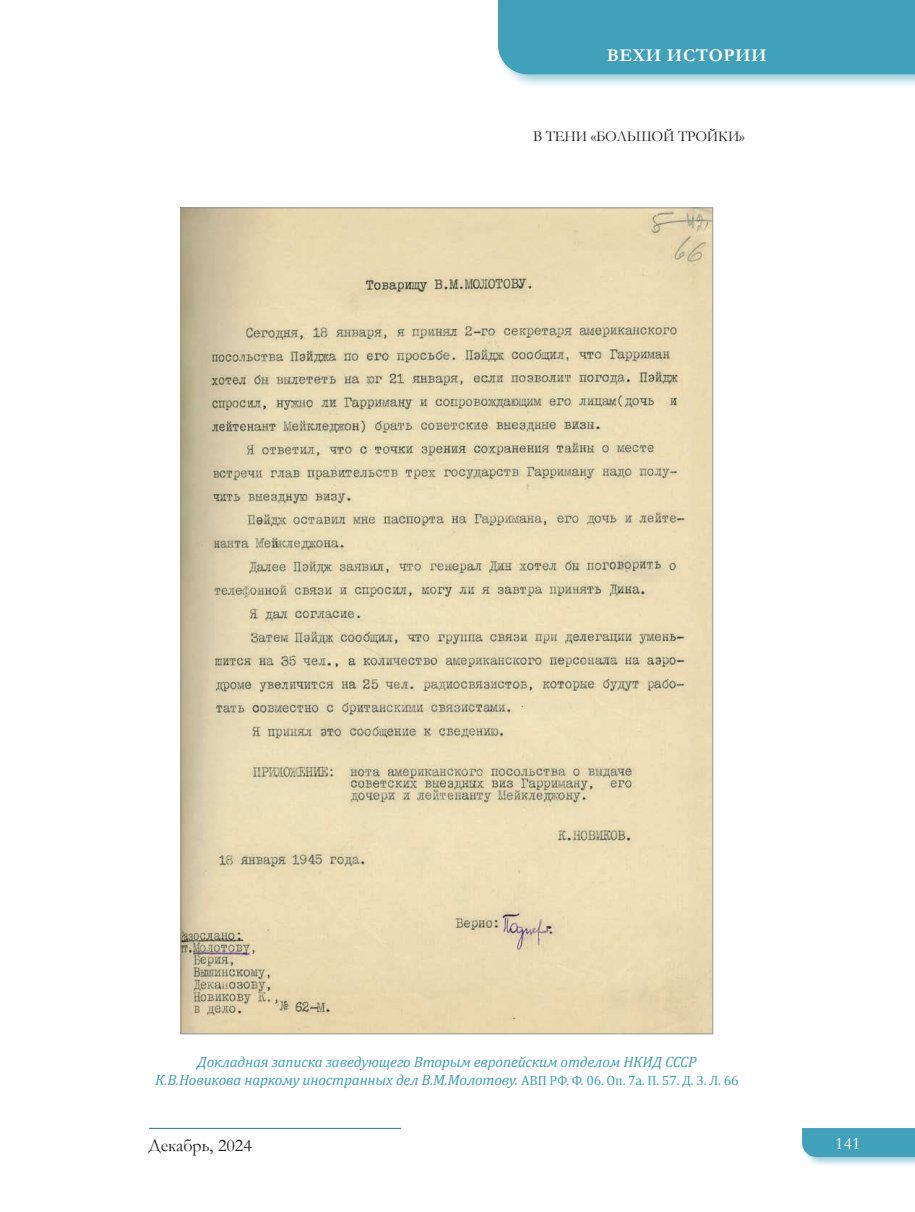
<style>
.page{position:relative;width:915px;height:1212px;background:#fff}
.page>*{position:absolute;margin:0;border:0;box-sizing:border-box;transform-origin:0 0}
.t1{font:18px "Garamond";color:#231f20}
.t2{font:700 18px "Garamond";letter-spacing:.03em;color:#fff}
.t3{font:18px "Garamond";color:#fff}
.подпись_под_фото{font:italic 15px/18px "Cambria";letter-spacing:-.01em;color:#42a1ba;text-align:center}
.t4{font:15px "Garamond";letter-spacing:-.01em;color:#231f20}
.s1{font-style:normal;font-size:13.5px}
</style>
<div class="page">
<div style="left:800px;top:1126px;width:114px;height:41px;background:#42a1ba;opacity:.5"></div>
<div style="left:801px;top:1128px;width:113px;height:29px;background:#42a1ba"></div>
<hr style="left:149px;top:1128px;width:252px;height:1px;background:#2a7588">
<div style="left:496px;top:0;width:418px;height:88px;background:#42a1ba;opacity:.5"></div>
<div style="left:497px;top:0;width:417px;height:74px;background:#42a1ba"></div>
<img style="left:183px;top:210px;width:527px;height:822px">
<p class="t2" style="left:606px;top:43px;width:161px">ВЕХИ ИСТОРИИ</p>
<p class="t4" style="left:533px;top:126px;width:213px">В ТЕНИ «БОЛЬШОЙ ТРОЙКИ»</p>
<p class="подпись_под_фото" style="left:155px;top:1052px;width:584px">Докладная записка заведующего Вторым европейским отделом НКИД СССР<br>К.В.Новикова наркому иностранных дел В.М.Молотову. <span class="s1">АВП РФ. Ф. 06. Оп. 7а. П. 57. Д. 3. Л. 66</span></p>
<p class="t1" style="left:149px;top:1133px;width:104px">Декабрь, 2024</p>
<p class="t3" style="left:834px;top:1131px;width:27px">141</p>
</div>
